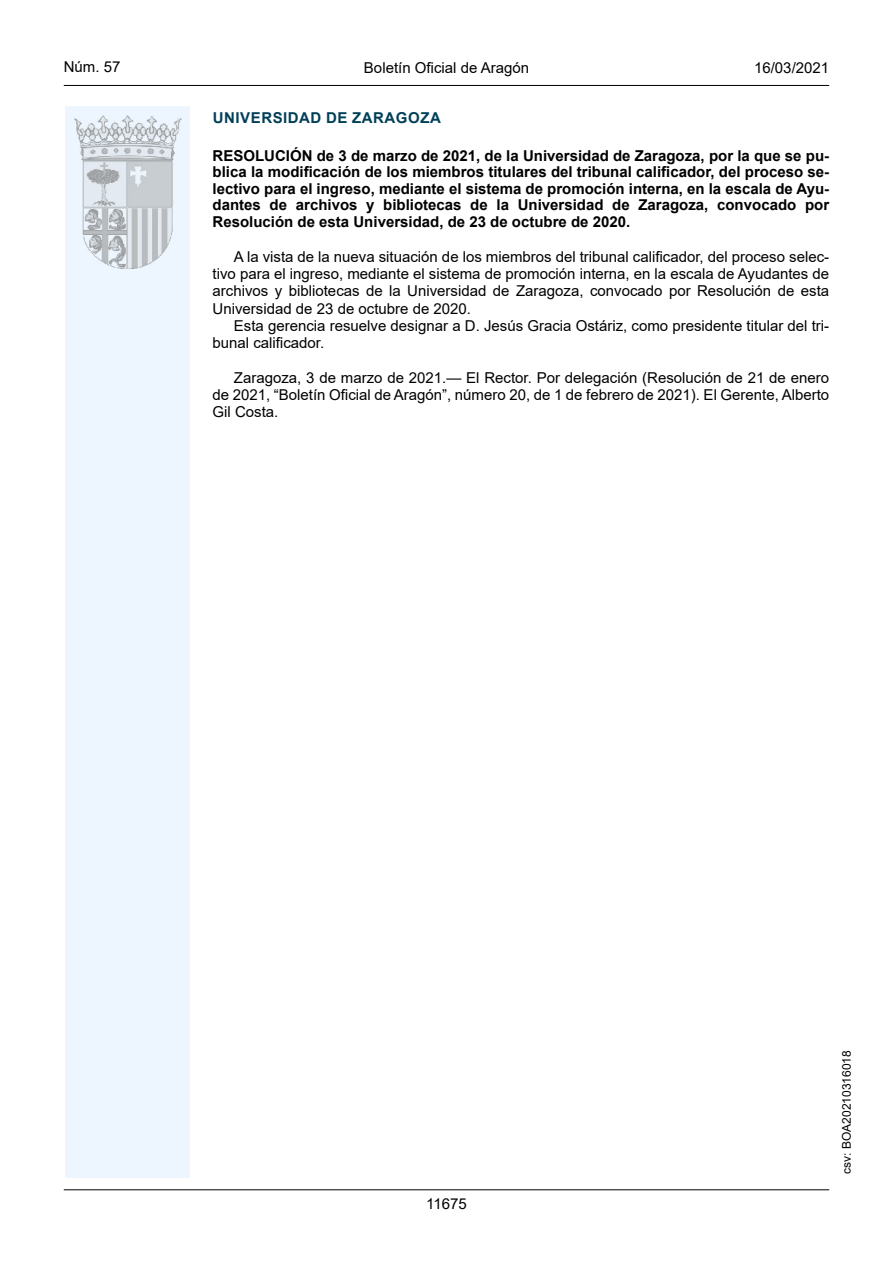
<style>
.page{position:relative;width:893px;height:1263px;background:#fff}
.page>*{position:absolute;margin:0;border:0;box-sizing:border-box;transform-origin:0 0}
.inicio_de_parrafo{font:15px/17.2px "Arial";color:#000;text-align:justify}
.Titulo_text{font:700 15px/16.5px "Arial";color:#000;text-align:justify}
.t1{font:15px "Arial MT2";color:#000}
.emisor_text{font:15px "Arial Bold MT2";letter-spacing:.035em;color:#003f58}
.t2{font:12px "Arial MT2";color:#000}
.s1{font-family:"Arial Bold MT2";font-weight:400}
</style>
<div class="page">
<div style="left:65px;top:106px;width:125px;height:1072px;background:#edf6fe"></div>
<img style="left:75px;top:115px;width:106px;height:153px">
<hr style="left:64px;top:85px;width:765px;height:1px;background:#000">
<hr style="left:64px;top:1189px;width:765px;height:1px;background:#000">
<p class="t1" style="left:64px;top:57px;width:58px">Núm. 57</p>
<p class="inicio_de_parrafo" style="left:364px;top:59px;width:167px">Boletín Oficial de Aragón</p>
<p class="t1" style="left:754px;top:57px;width:77px">16/03/2021</p>
<h5 class="emisor_text" style="left:213px;top:107px;width:229px">UNIVERSIDAD DE ZARAGOZA</h5>
<p class="Titulo_text" style="left:213px;top:147px;width:618px"><span class="s1">RESOLUCIÓN de 3 de marzo de 2021, de la Universidad de Zaragoza, por la que se pu&shy;</span>blica la modificación de los miembros titulares del tribunal calificador, del proceso se&shy;lectivo para el ingreso, mediante el sistema de promoción interna, en la escala de Ayu&shy;dantes de archivos y bibliotecas de la Universidad de Zaragoza, convocado por Resolución de esta Universidad, de 23 de octubre de 2020.</p>
<p class="inicio_de_parrafo" style="left:213px;top:248px;width:618px;text-indent:21px">A la vista de la nueva situación de los miembros del tribunal calificador, del proceso selec&shy;tivo para el ingreso, mediante el sistema de promoción interna, en la escala de Ayudantes de archivos y bibliotecas de la Universidad de Zaragoza, convocado por Resolución de esta Universidad de 23 de octubre de 2020.</p>
<p class="inicio_de_parrafo" style="left:213px;top:317px;width:618px;text-indent:21px">Esta gerencia resuelve designar a D. Jesús Gracia Ostáriz, como presidente titular del tri&shy;bunal calificador.</p>
<p class="inicio_de_parrafo" style="left:213px;top:369px;width:618px;text-indent:21px">Zaragoza, 3 de marzo de 2021.— El Rector. Por delegación (Resolución de 21 de enero de 2021, “Boletín Oficial de Aragón”, número 20, de 1 de febrero de 2021). El Gerente, Alberto Gil Costa.</p>
<p class="t1" style="left:426px;top:1193px;width:42px">11675</p>
<p class="t2" style="left:838px;top:1174px;width:125px;rotate:-90deg">csv: BOA20210316018</p>
</div>
